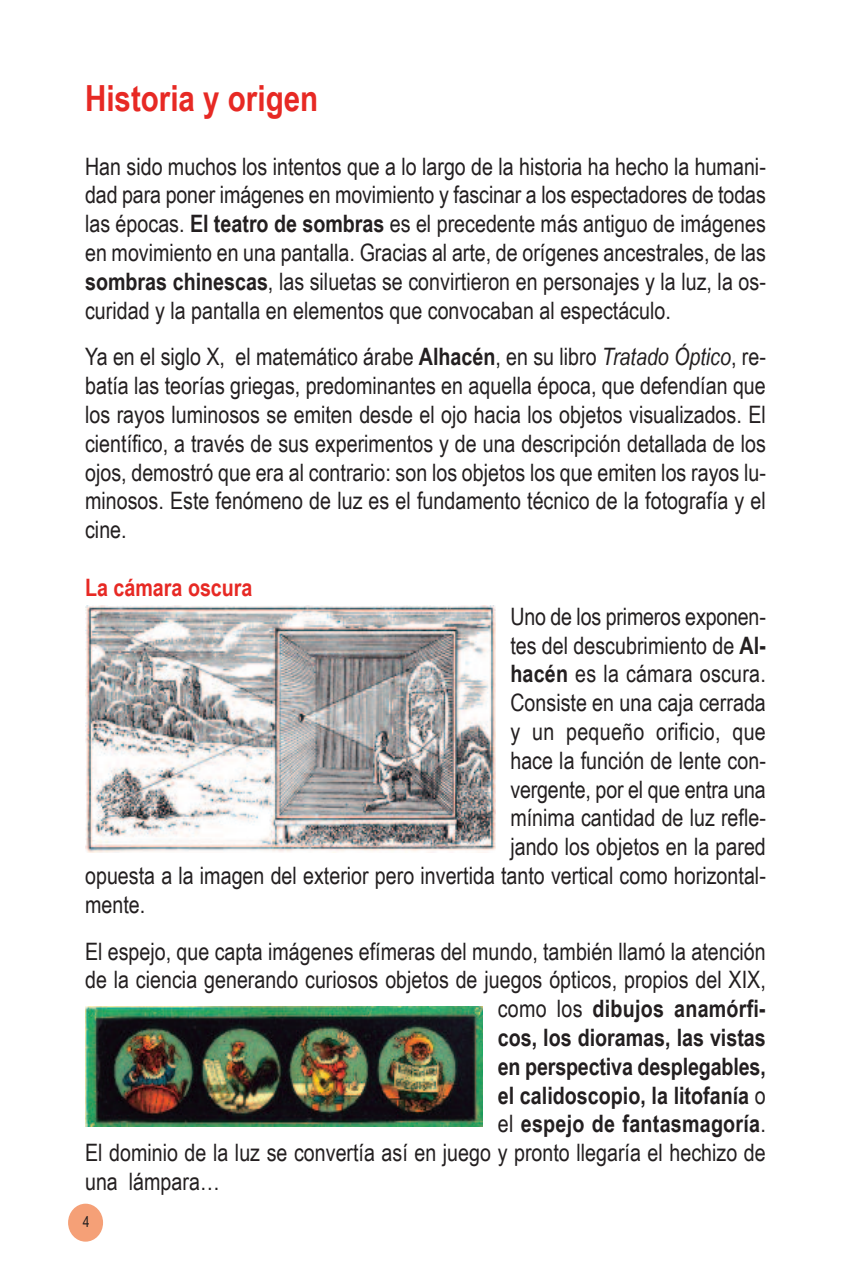
<style>
.page{position:relative;width:851px;height:1276px;background:#fff}
.page>*{position:absolute;margin:0;border:0;box-sizing:border-box;transform-origin:0 0}
.t1{font:700 36px "Arial Narrow";color:#e72924}
.t2{font:24px/28.8px "Arial Narrow";color:#231f20;text-align:justify}
.t3{font:700 24px "Arial Narrow";color:#231f20}
.t4{font:700 24px "Arial Narrow";color:#e72924}
.t5{font:15px "Arial Narrow";color:#231f20}
.s1{font-weight:700}
.s2{font-style:italic}
.s3{font-weight:400}
</style>
<div class="page">
<div style="left:68px;top:1203px;width:35px;height:38px;background:#f5a077;border-radius:50%"></div>
<img style="left:85px;top:605px;width:410px;height:247px">
<img style="left:85px;top:1006px;width:397px;height:120px">
<h1 class="t1" style="left:85px;top:78px;width:234px">Historia y origen</h1>
<p class="t2" style="left:85px;top:151px;width:682px">Han sido muchos los intentos que a lo largo de la historia ha hecho la humani&shy;dad para poner imágenes en movimiento y fascinar a los espectadores de todas las épocas. <span class="s1">El teatro de sombras</span> es el precedente más antiguo de imágenes en movimiento en una pantalla. Gracias al arte, de orígenes ancestrales, de las <span class="s1">sombras chinescas</span>, las siluetas se convirtieron en personajes y la luz, la os&shy;curidad y la pantalla en elementos que convocaban al espectáculo.</p>
<p class="t2" style="left:85px;top:342px;width:682px">Ya en el siglo X, el matemático árabe <span class="s1">Alhacén</span>, en su libro <span class="s2">Tratado Óptico</span>, re&shy;batía las teorías griegas, predominantes en aquella época, que defendían que los rayos luminosos se emiten desde el ojo hacia los objetos visualizados. El científico, a través de sus experimentos y de una descripción detallada de los ojos, demostró que era al contrario: son los objetos los que emiten los rayos lu&shy;minosos. Este fenómeno de luz es el fundamento técnico de la fotografía y el cine.</p>
<p class="t4" style="left:85px;top:573px;width:169px">La cámara oscura</p>
<p class="t2" style="left:510px;top:601px;width:257px">Uno de los primeros exponen-</p>
<p class="t2" style="left:510px;top:630px;width:257px">tes del descubrimiento de <span class="s1">Al-</span></p>
<p class="t2" style="left:510px;top:659px;width:257px"><span class="s1">hacén</span> es la cámara oscura.</p>
<p class="t2" style="left:510px;top:688px;width:257px">Consiste en una caja cerrada</p>
<p class="t2" style="left:510px;top:717px;width:257px">y un pequeño orificio, que</p>
<p class="t2" style="left:510px;top:745px;width:257px">hace la función de lente con-</p>
<p class="t2" style="left:510px;top:774px;width:257px">vergente, por el que entra una</p>
<p class="t2" style="left:510px;top:803px;width:257px">mínima cantidad de luz refle-</p>
<p class="t2" style="left:510px;top:832px;width:257px">jando los objetos en la pared</p>
<p class="t2" style="left:85px;top:861px;width:682px">opuesta a la imagen del exterior pero invertida tanto vertical como horizontal-</p>
<p class="t2" style="left:85px;top:889px;width:62px">mente.</p>
<p class="t2" style="left:85px;top:936px;width:682px">El espejo, que capta imágenes efímeras del mundo, también llamó la atención</p>
<p class="t2" style="left:85px;top:965px;width:682px">de la ciencia generando curiosos objetos de juegos ópticos, propios del XIX,</p>
<p class="t3" style="left:498px;top:994px;width:269px"><span class="s3">como los</span> dibujos anamórfi-</p>
<p class="t3" style="left:498px;top:1023px;width:269px">cos, los dioramas, las vistas</p>
<p class="t3" style="left:498px;top:1052px;width:269px">en perspectiva desplegables,</p>
<p class="t3" style="left:497px;top:1081px;width:269px">el calidoscopio, la litofanía <span class="s3">o</span></p>
<p class="t3" style="left:497px;top:1110px;width:269px"><span class="s3">el</span> espejo de fantasmagoría<span class="s3">.</span></p>
<p class="t2" style="left:85px;top:1138px;width:682px">El dominio de la luz se convertía así en juego y pronto llegaría el hechizo de</p>
<p class="t2" style="left:85px;top:1167px;width:136px">una lámpara…</p>
<p class="t5" style="left:83px;top:1213px;width:8px">4</p>
</div>
